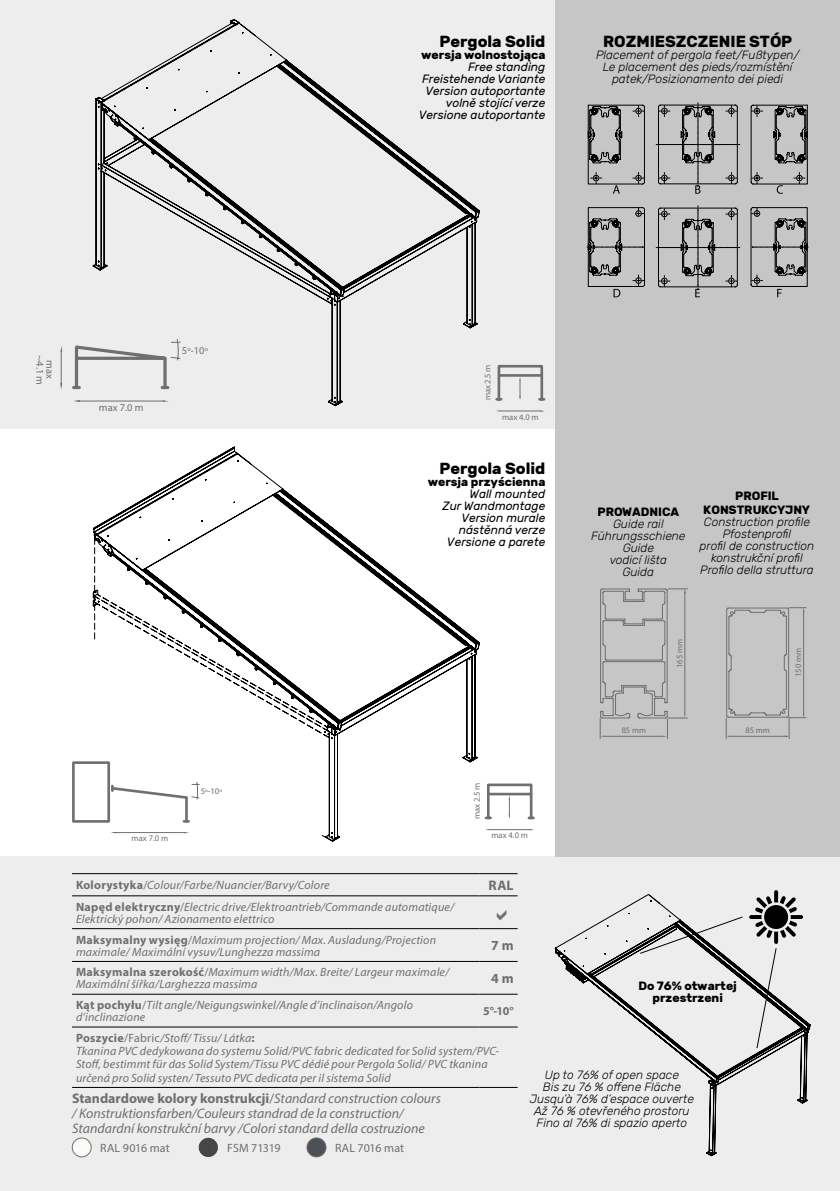
<style>
.page{position:relative;width:840px;height:1191px;background:#fff}
.page>*{position:absolute;margin:0;border:0;box-sizing:border-box;transform-origin:0 0}
.t1{font:700 16px "Rubik";color:#000}
.t2{font:16px "Rubik";color:#000}
.t3{font:italic 13.8px/15.2px "Myriad Pro";color:#706f6f}
.t4{font:700 13.8px "Myriad Pro";color:#706f6f}
.t5{font:italic 12px/12px "Myriad Pro";letter-spacing:.015em;color:#706f6f}
.t6{font:italic 300 12px/12px "Rubik";color:#000;text-align:center}
.t7{font:italic 12px/12px "Rubik";color:#000;text-align:right}
.t8{font:700 12px/14px "Rubik";color:#000;text-align:center}
.t9{font:12px "Myriad Pro";letter-spacing:.005em;color:#706f6f}
.t10{font:12px "Myriad Pro";letter-spacing:-.025em;color:#706f6f}
.t11{font:700 12px "Myriad Pro";color:#706f6f}
.t12{font:10.4px/10px "Myriad Pro";color:#706f6f;text-align:center}
.t13{font:10.4px "Myriad Pro";color:#706f6f}
.t14{font:8.6px "Myriad Pro";color:#706f6f}
.t15{font:8.6px "Myriad Pro";color:#706f6f}
.t16{font:8.4px "Myriad Pro";color:#706f6f}
.s1{font-style:inherit}
.s2{font-weight:700;font-style:normal}
.s3{font-style:normal}
</style>
<div class="page">
<div style="left:0;top:0;width:839px;height:428px;background:#ededed"></div>
<div style="left:0;top:856px;width:839px;height:335px;background:#ededed"></div>
<div style="left:555px;top:0;width:284px;height:856px;background:#c6c6c6"></div>
<hr style="left:72px;top:873px;width:407px;height:1px;background:#000">
<hr style="left:479px;top:873px;width:38px;height:1px;background:#000">
<hr style="left:72px;top:895px;width:407px;height:1px;background:#000">
<hr style="left:479px;top:895px;width:38px;height:1px;background:#000">
<hr style="left:72px;top:928px;width:407px;height:1px;background:#000">
<hr style="left:479px;top:928px;width:38px;height:1px;background:#000">
<hr style="left:72px;top:961px;width:407px;height:1px;background:#000">
<hr style="left:479px;top:961px;width:38px;height:1px;background:#000">
<hr style="left:72px;top:994px;width:407px;height:1px;background:#000">
<hr style="left:479px;top:994px;width:38px;height:1px;background:#000">
<hr style="left:72px;top:1026px;width:407px;height:1px;background:#000">
<hr style="left:479px;top:1026px;width:38px;height:1px;background:#000">
<hr style="left:72px;top:1087px;width:407px;height:1px;background:#000">
<hr style="left:479px;top:1087px;width:38px;height:1px;background:#000">
<hr style="left:79px;top:401px;width:85px;height:1px;background:#706f6f">
<hr style="left:61px;top:350px;width:1px;height:34px;background:#706f6f">
<svg style="left:74px;top:386px;width:5px;height:3px"></svg>
<svg style="left:74px;top:345px;width:19px;height:17px"></svg>
<hr style="left:75px;top:359px;width:3px;height:28px;background:#706f6f">
<div style="left:486px;top:783px;width:46px;height:12px;border:3px solid #706f6f"></div>
<hr style="left:529px;top:794px;width:3px;height:24px;background:#706f6f">
<hr style="left:486px;top:794px;width:3px;height:24px;background:#706f6f">
<hr style="left:489px;top:829px;width:42px;height:1px;background:#706f6f">
<svg style="left:508px;top:795px;width:1px;height:22px"></svg>
<div style="left:497px;top:365px;width:45px;height:12px;border:3px solid #706f6f"></div>
<hr style="left:540px;top:376px;width:3px;height:23px;background:#706f6f">
<hr style="left:497px;top:376px;width:3px;height:23px;background:#706f6f">
<hr style="left:499px;top:410px;width:42px;height:1px;background:#706f6f">
<svg style="left:519px;top:376px;width:1px;height:23px"></svg>
<div style="left:72px;top:761px;width:38px;height:61px;border:3px solid #706f6f"></div>
<svg style="left:725px;top:607px;width:81px;height:132px"></svg>
<svg style="left:599px;top:588px;width:88px;height:151px"></svg>
<svg style="left:93px;top:19px;width:386px;height:387px"></svg>
<svg style="left:93px;top:447px;width:386px;height:394px"></svg>
<svg style="left:587px;top:105px;width:57px;height:89px"></svg>
<svg style="left:655px;top:103px;width:84px;height:91px"></svg>
<svg style="left:750px;top:105px;width:57px;height:89px"></svg>
<svg style="left:587px;top:206px;width:221px;height:91px"></svg>
<svg style="left:555px;top:890px;width:253px;height:265px"></svg>
<img style="left:72px;top:1137px;width:19px;height:20px;border-radius:10px">
<div style="left:72px;top:1137px;width:19px;height:20px;border:1px solid #706f6f;border-radius:50%"></div>
<img style="left:198px;top:1137px;width:20px;height:20px;border-radius:10px">
<img style="left:307px;top:1137px;width:19px;height:20px;border-radius:10px">
<div style="left:307px;top:1137px;width:19px;height:20px;border:1px solid #706f6f;border-radius:50%"></div>
<h1 class="t1" style="left:439px;top:32px;width:107px">Pergola Solid</h1>
<p class="t8" style="left:421px;top:48px;width:126px">wersja wolnostojąca</p>
<p class="t7" style="left:418px;top:61px;width:128px">Free standing<br>Freistehende Variante<br>Version autoportante volně stojící verze<br>Versione autoportante</p>
<h1 class="t1" style="left:602px;top:32px;width:190px">ROZMIESZCZENIE STÓP</h1>
<p class="t6" style="left:595px;top:49px;width:205px">Placement of pergola feet/Fußtypen/<br>Le placement des pieds/rozmístění patek/Posizionamento dei piedi</p>
<p class="t12" style="left:55px;top:355px;width:31px;rotate:90deg">max ~4.1 m</p>
<p class="t12" style="left:99px;top:403px;width:46px">max 7.0 m</p>
<p class="t13" style="left:182px;top:344px;width:27px"><span class="s1">5</span><sup>o</sup>-10<sup>o</sup></p>
<p class="t14" style="left:482px;top:400px;width:37px;rotate:-90deg">max 2.5 m</p>
<p class="t14" style="left:501px;top:411px;width:38px">max 4.0 m</p>
<h1 class="t1" style="left:439px;top:458px;width:107px">Pergola Solid</h1>
<p class="t8" style="left:427px;top:475px;width:119px">wersja przyścienna</p>
<p class="t7" style="left:442px;top:488px;width:104px">Wall mounted<br>Zur Wandmontage<br>Version murale nástěnná verze<br>Versione a parete</p>
<p class="t8" style="left:597px;top:505px;width:83px">PROWADNICA</p>
<p class="t6" style="left:591px;top:518px;width:96px">Guide rail<br>Führungsschiene<br>Guide<br>vodicí lišta<br>Guida</p>
<p class="t8" style="left:703px;top:489px;width:108px">PROFIL<br>KONSTRUKCYJNY</p>
<p class="t6" style="left:699px;top:516px;width:116px">Construction profile<br>Pfostenprofil<br>profil de construction konstrukční profil<br>Profilo della struttura</p>
<p class="t16" style="left:674px;top:668px;width:30px;rotate:-90deg">165 mm</p>
<p class="t16" style="left:621px;top:725px;width:26px">85 mm</p>
<p class="t16" style="left:745px;top:725px;width:26px">85 mm</p>
<p class="t14" style="left:132px;top:833px;width:38px">max 7.0 m</p>
<p class="t15" style="left:200px;top:786px;width:23px"><span class="s1">5</span><sup>o</sup>-10<sup>o</sup></p>
<p class="t14" style="left:471px;top:819px;width:37px;rotate:-90deg">max 2.5 m</p>
<p class="t14" style="left:491px;top:830px;width:38px">max 4.0 m</p>
<p class="t5" style="left:76px;top:879px;width:255px"><span class="s2">Kolorystyka</span><span class="s3">/</span>Colour/Farbe/Nuancier/Barvy/Colore</p>
<p class="t4" style="left:488px;top:876px;width:27px">RAL</p>
<p class="t5" style="left:76px;top:900px;width:379px"><span class="s2">Napęd elektryczny</span><span class="s3">/</span>Electric drive/Elektroantrieb/Commande automatique/<br>Elektrický pohon/ Azionamento elettrico</p>
<p class="t5" style="left:76px;top:933px;width:361px"><span class="s2">Maksymalny wysięg</span><span class="s3">/</span>Maximum projection/ Max. Ausladung/Projection maximale/ Maximální vysuv/Lunghezza massima</p>
<p class="t4" style="left:491px;top:936px;width:24px">7 m</p>
<p class="t5" style="left:76px;top:966px;width:374px"><span class="s2">Maksymalna szerokość</span><span class="s3">/</span>Maximum width/Max. Breite/ Largeur maximale/<br>Maximální šířka/Larghezza massima</p>
<p class="t4" style="left:491px;top:969px;width:24px">4 m</p>
<p class="t5" style="left:76px;top:999px;width:338px"><span class="s2">Kąt pochyłu</span><span class="s3">/</span>Tilt angle/Neigungswinkel/Angle d’inclinaison/Angolo d’inclinazione</p>
<p class="t11" style="left:483px;top:1003px;width:32px">5°-10°</p>
<p class="t5" style="left:76px;top:1031px;width:424px;line-height:13.2px"><span class="s2">Poszycie</span><span class="s3">/Fabric</span>/Stoff/ Tissu/ Látka<span class="s2">:<br></span>Tkanina PVC dedykowana do systemu Solid/PVC fabric dedicated for Solid system/PVC-Stoff, bestimmt für das Solid System/Tissu PVC dédié pour Pergola Solid/ PVC tkanina určená pro Solid systen/ Tessuto PVC dedicata per il sistema Solid</p>
<p class="t3" style="left:72px;top:1090px;width:370px"><span class="s2">Standardowe kolory konstrukcji</span><span class="s3">/</span>Standard construction colours / Konstruktionsfarben/Couleurs standrad de la construction/<br>Standardní konstrukční barvy /Colori standard della costruzione</p>
<p class="t9" style="left:100px;top:1141px;width:71px">RAL 9016 mat</p>
<p class="t10" style="left:227px;top:1141px;width:55px">FSM 71319</p>
<p class="t9" style="left:335px;top:1141px;width:71px">RAL 7016 mat</p>
<h1 class="t2" style="left:415px;top:1119px;width:11px">3</h1>
<p class="t8" style="left:638px;top:980px;width:100px;line-height:12px">Do 76% otwartej przestrzeni</p>
<p class="t6" style="left:529px;top:1069px;width:165px">Up to 76% of open space<br>Bis zu 76 % offene Fläche<br>Jusqu’à 76% d’espace ouverte<br>Až 76 % otevřeného prostoru<br>Fino al 76% di spazio aperto</p>
<p class="t16" style="left:792px;top:677px;width:30px;rotate:-90deg">150 mm</p>
</div>
